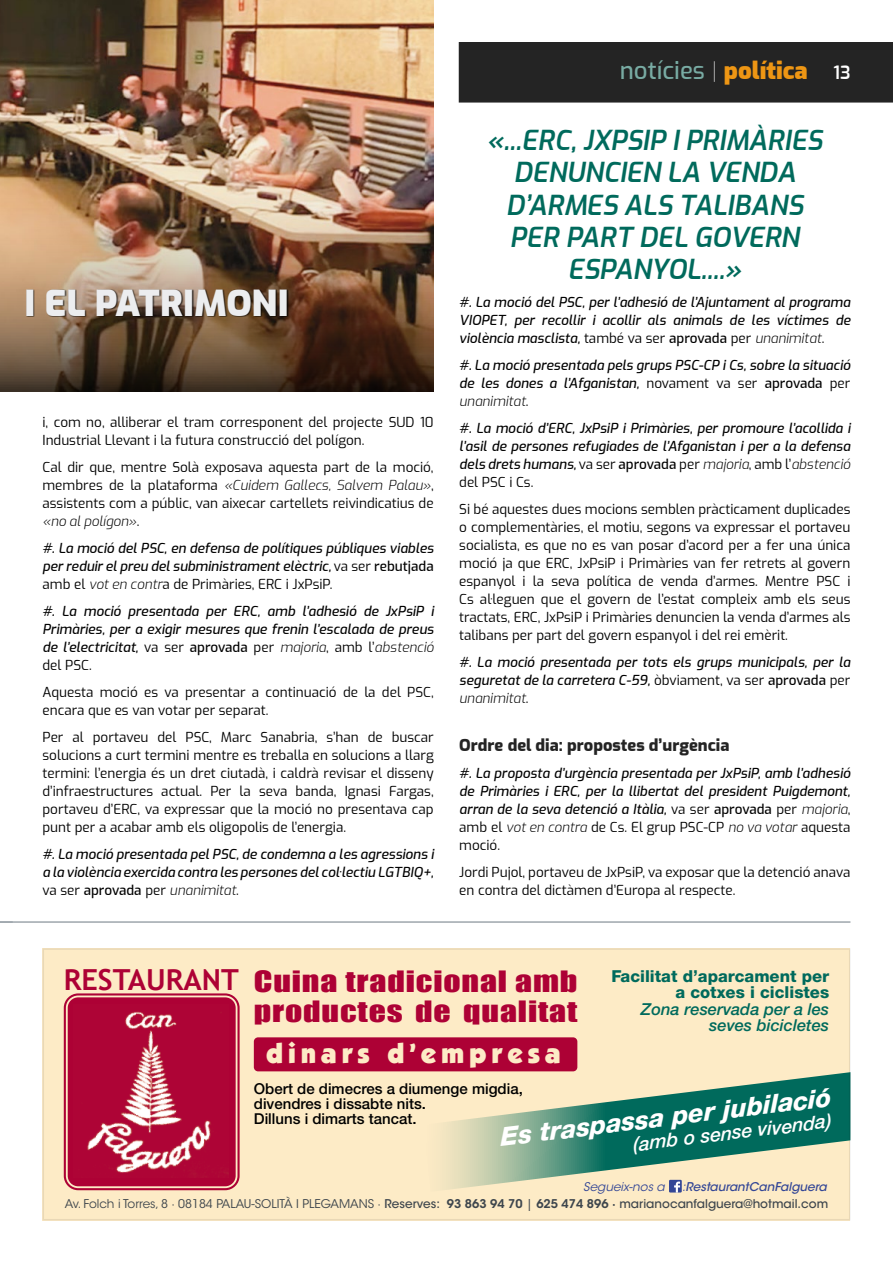
<style>
.page{position:relative;width:893px;height:1263px;background:#fff}
.page>*{position:absolute;margin:0;border:0;box-sizing:border-box;transform-origin:0 0}
.t1{font:900 36px "Exo";color:#ecedef}
.t2{font:900 28.05px "ITC Kabel Std";letter-spacing:.175em;color:#fdebc6}
.CallFrame{font:italic 600 27px/32.4px "Exo";color:#006a5c;text-align:center}
.t3{font:27px/30px "Impact";letter-spacing:.025em;color:#ad0135;text-align:right;scale:1.25 1}
.t4{font:italic 800 25.65px "Helvetica Neue LT Std";color:#fff}
.t5{font:500 24px "Exo";color:#78aba3}
.t6{font:italic 500 19.2px "Helvetica Neue LT Std";color:#fff}
.t7{font:600 18px "Exo";color:#fff}
.t8{font:800 16.5px/16.5px "Helvetica Neue LT Std";color:#006a5c;text-align:right}
.PH2{font:800 16.5px "Exo";color:#242424}
.t9{font:500 15px/15px "Helvetica Neue LT Std";color:#000}
.t10{font:italic 500 13.5px/18px "Exo";color:#000;text-align:justify}
.t11{font:13.5px/18px "Exo";color:#000}
.t12{font:12px "ITC Avant Garde Std";color:#3e464d}
.t13{font:italic 500 12px "ITC Avant Garde Std";color:#334696}
.s1{font-weight:100;color:#fff}
.s2{font-weight:900;color:#ee9614}
.s3{font-weight:300;font-style:italic}
.s4{font-weight:400;font-style:normal}
.s5{font-style:normal}
.s6{font-weight:300}
.s7{font-family:"Trebuchet MS";font-weight:700;font-size:28.95px}
.s8{font-weight:500;font-style:italic}
.s9{font-weight:400}
.s10{font-weight:500}
.s11{font-weight:600}
</style>
<div class="page">
<hr style="left:0;top:921px;width:850px;height:2px;background:#9ea6ac">
<div style="left:43px;top:948px;width:807px;height:272px;background:#fdebc6"></div>
<div style="left:64px;top:993px;width:176px;height:197px;background:linear-gradient(to bottom,#af0839,#ad0236);border-radius:14px"></div>
<svg style="left:66px;top:995px;width:171px;height:193px"></svg>
<img style="left:73px;top:1004px;width:156px;height:173px">
<svg style="left:444px;top:1072px;width:403px;height:118px"></svg>
<div style="left:254px;top:1037px;width:323px;height:34px;background:#ad0135;border-radius:4px"></div>
<div style="left:669px;top:1180px;width:13px;height:12px;background:#334696"></div>
<svg style="left:674px;top:1181px;width:6px;height:11px"></svg>
<div style="left:43px;top:948px;width:807px;height:272px;border:2px solid #ebebeb"></div>
<img style="left:0;top:0;width:434px;height:391px">
<div style="left:26px;top:289px;width:263px;height:28px;background:#000;opacity:.75"></div>
<div style="left:459px;top:42px;width:434px;height:60px;background:#242424"></div>
<p class="t5" style="left:620px;top:52px;width:190px">notícies <span class="s1">|</span> <span class="s2">política</span></p>
<p class="t7" style="left:833px;top:58px;width:19px">13</p>
<h1 class="t1" style="left:25px;top:275px;width:266px">I EL PATRIMONI</h1>
<p class="t11" style="left:43px;top:413px;width:393px">i, com no, alliberar el tram corresponent del projecte SUD 10<br>Industrial Llevant i la futura construcció del polígon.</p>
<p class="t11" style="left:43px;top:458px;width:393px;text-align:justify">Cal dir que, mentre Solà exposava aquesta part de la moció, membres de la plataforma <span class="s3">«Cuidem Gallecs, Salvem Palau»</span>, assistents com a públic, van aixecar cartellets reivindicatius de <span class="s3">«no al polígon»</span>.</p>
<p class="t10" style="left:43px;top:539px;width:393px">#. La moció del PSC, en defensa de polítiques públiques viables per reduir el preu del subministrament elèctric, <span class="s4">va ser</span> <span class="s5">rebutjada </span><span class="s4">amb el</span> <span class="s6">vot en contr</span><span class="s4">a de Primàries, ERC i JxPsiP.</span></p>
<p class="t10" style="left:43px;top:602px;width:393px">#. La moció presentada per ERC, amb l’adhesió de JxPsiP i Primàries, per a exigir mesures que frenin l’escalada de preus de l’electricitat, <span class="s4">va ser</span> <span class="s5">aprovada</span> <span class="s4">per</span> <span class="s6">majoria</span><span class="s4">, amb l’</span><span class="s6">abstenció </span><span class="s4">del PSC.</span></p>
<p class="t11" style="left:43px;top:683px;width:393px">Aquesta moció es va presentar a continuació de la del PSC, encara que es van votar per separat.</p>
<p class="t11" style="left:43px;top:728px;width:393px;text-align:justify">Per al portaveu del PSC, Marc Sanabria, s’han de buscar solucions a curt termini mentre es treballa en solucions a llarg termini: l’energia és un dret ciutadà, i caldrà revisar el disseny d’infraestructures actual. Per la seva banda, Ignasi Fargas, portaveu d’ERC, va expressar que la moció no presentava cap punt per a acabar amb els oligopolis de l’energia.</p>
<p class="t10" style="left:43px;top:845px;width:393px">#. La moció presentada pel PSC, de condemna a les agressions i a la violència exercida contra les persones del col·lectiu LGTBIQ+, <span class="s4">va ser</span> <span class="s5">aprovada</span> <span class="s4">per</span> <span class="s6">unanimitat</span><span class="s4">.</span></p>
<p class="CallFrame" style="left:487px;top:122px;width:337px">«...ERC, JXPSIP I PRIMÀRIES<br>DENUNCIEN LA VENDA<br>D’ARMES ALS TALIBANS<br>PER PART DEL GOVERN<br>ESPANYOL....»</p>
<p class="t10" style="left:459px;top:292px;width:393px">#. La moció del PSC, per l’adhesió de l’Ajuntament al programa VIOPET, per recollir i acollir als animals de les víctimes de violència masclista, <span class="s4">també va ser</span> <span class="s5">aprovada</span> <span class="s4">per</span> <span class="s6">unanimitat</span><span class="s4">.</span></p>
<p class="t10" style="left:459px;top:355px;width:393px">#. La moció presentada pels grups PSC-CP i Cs, sobre la situació de les dones a l’Afganistan, <span class="s4">novament va ser</span> <span class="s5">aprovada</span> <span class="s4">per </span><span class="s6">unanimitat</span><span class="s4">.</span></p>
<p class="t10" style="left:459px;top:418px;width:393px">#. La moció d’ERC, JxPsiP i Primàries, per promoure l’acollida i l’asil de persones refugiades de l’Afganistan i per a la defensa dels drets humans, <span class="s4">va ser</span> <span class="s5">aprovada</span> <span class="s4">per</span> <span class="s6">majoria</span><span class="s4">, amb l’</span><span class="s6">abstenció </span><span class="s4">del PSC i Cs.</span></p>
<p class="t11" style="left:459px;top:499px;width:393px;text-align:justify">Si bé aquestes dues mocions semblen pràcticament duplicades o complementàries, el motiu, segons va expressar el portaveu socialista, es que no es van posar d’acord per a fer una única moció ja que ERC, JxPsiP i Primàries van fer retrets al govern espanyol i la seva política de venda d’armes. Mentre PSC i Cs al·leguen que el govern de l’estat compleix amb els seus tractats, ERC, JxPsiP i Primàries denuncien la venda d’armes als talibans per part del govern espanyol i del rei emèrit.</p>
<p class="t10" style="left:459px;top:652px;width:393px">#. La moció presentada per tots els grups municipals, per la seguretat de la carretera C-59, <span class="s4">òbviament, va ser</span> <span class="s5">aprovada</span> <span class="s4">per </span><span class="s6">unanimitat</span><span class="s4">.</span></p>
<p class="PH2" style="left:459px;top:732px;width:272px">Ordre del dia: propostes d’urgència</p>
<p class="t10" style="left:459px;top:763px;width:393px">#. La proposta d’urgència presentada per JxPsiP, amb l’adhesió de Primàries i ERC, per la llibertat del president Puigdemont, arran de la seva detenció a Itàlia, <span class="s4">va ser</span> <span class="s5">aprovada</span> <span class="s4">per</span> <span class="s6">majoria</span><span class="s4">, amb el</span> <span class="s6">vot en contra</span> <span class="s4">de Cs. El grup PSC-CP</span> <span class="s6">no va votar</span> <span class="s4">aquesta moció.</span></p>
<p class="t11" style="left:459px;top:862px;width:393px">Jordi Pujol, portaveu de JxPsiP, va exposar que la detenció anava en contra del dictàmen d’Europa al respecte.</p>
<p class="t3" style="left:64px;top:965px;width:412px"><span class="s7">RESTAURANT</span> Cuina tradicional amb productes de qualitat</p>
<p class="t2" style="left:266px;top:1036px;width:296px">dinars d’empresa</p>
<p class="t8" style="left:611px;top:968px;width:219px">Facilitat d’aparcament per a cotxes i ciclistes<br><span class="s8">Zona reservada per a les seves bicicletes</span></p>
<p class="t9" style="left:254px;top:1081px;width:270px">Obert de dimecres a diumenge migdia, divendres i dissabte nits.<br>Dilluns i dimarts tancat.</p>
<p class="t4" style="left:498px;top:1122px;width:335px;rotate:-7deg">Es traspassa per jubilació</p>
<p class="t6" style="left:631px;top:1133px;width:201px;rotate:-7deg">(amb o sense vivenda)</p>
<p class="t13" style="left:583px;top:1179px;width:248px"><span class="s9">Segueix-nos a :</span>RestaurantCanFalguera</p>
<p class="t12" style="left:65px;top:1196px;width:765px">Av. Folch i Torres, 8 · 08184 PALAU-SOLITÀ I PLEGAMANS · <span class="s10">Reserves:</span> <span class="s11">93 863 94 70</span> | <span class="s11">625 474 896 ·</span> <span class="s10">marianocanfalguera@hotmail.com</span></p>
</div>
